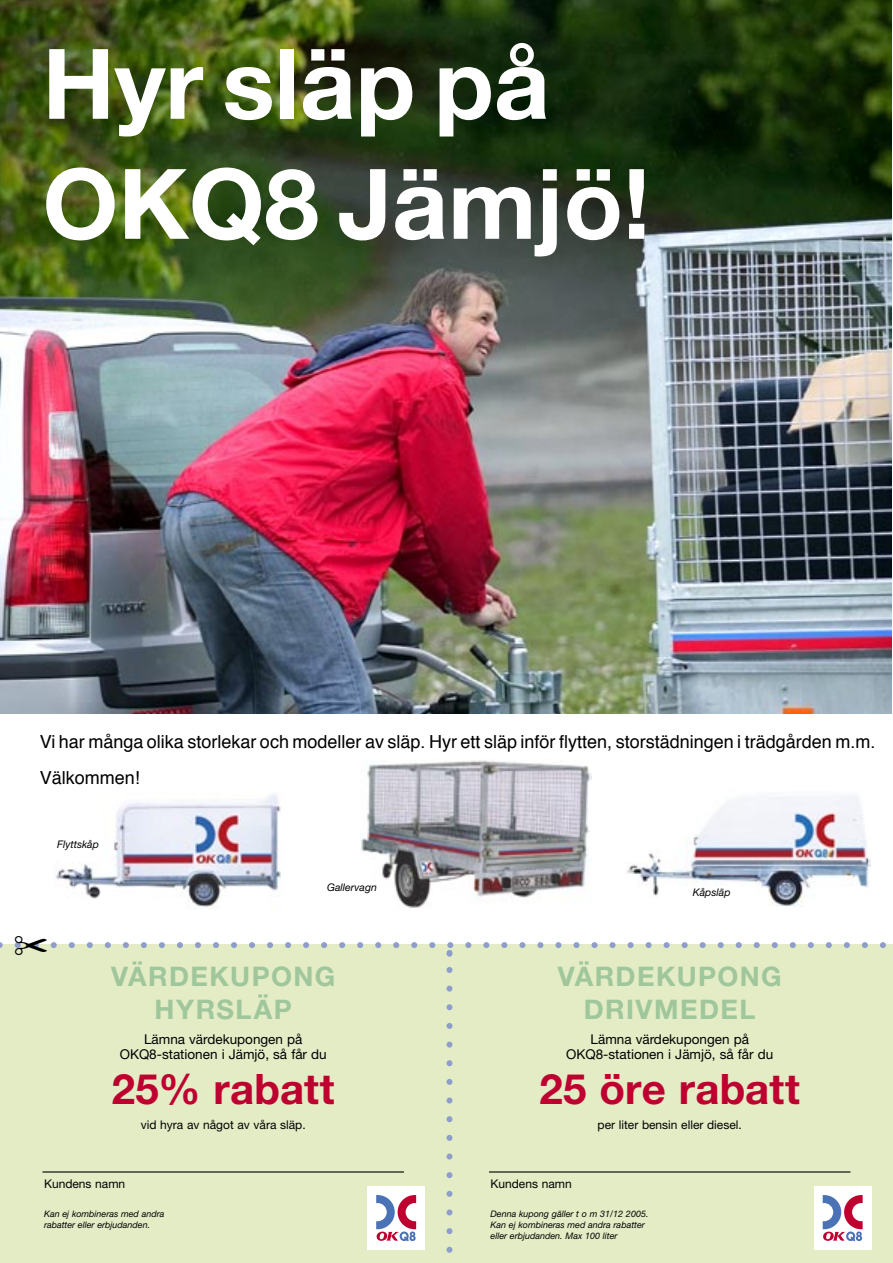
<style>
.page{position:relative;width:893px;height:1263px;background:#fff}
.page>*{position:absolute;margin:0;border:0;box-sizing:border-box;transform-origin:0 0}
.t1{font:700 97.5px "Helvetica Neue";color:#fff}
.t2{font:700 42px "Helvetica Neue";letter-spacing:.005em;color:#be0030}
.t3{font:700 27px "Helvetica Neue";letter-spacing:.05em;color:#a0c69b}
.t4{font:18px "Helvetica";color:#000}
.t5{font:13.5px "Helvetica Neue";color:#000}
.t6{font:12px "Helvetica Neue";color:#000}
.t7{font:italic 10.5px "Helvetica Neue";color:#000}
.t8{font:italic 9px/10.8px "Helvetica Neue";color:#000}
</style>
<div class="page">
<img style="left:0;top:0;width:891px;height:713px">
<img style="left:626px;top:796px;width:244px;height:110px">
<img style="left:360px;top:760px;width:231px;height:148px">
<div style="left:0;top:944px;width:893px;height:319px;background:#e3ecc5"></div>
<hr style="left:43px;top:1171px;width:361px;height:1px;background:#000">
<svg style="left:446px;top:967px;width:6px;height:283px"></svg>
<div style="left:367px;top:1186px;width:58px;height:64px;background:#fff"></div>
<svg style="left:376px;top:1195px;width:40px;height:46px"></svg>
<hr style="left:489px;top:1171px;width:361px;height:1px;background:#000">
<div style="left:814px;top:1186px;width:57px;height:64px;background:#fff"></div>
<svg style="left:823px;top:1195px;width:40px;height:46px"></svg>
<img style="left:55px;top:794px;width:226px;height:115px">
<svg style="left:0;top:942px;width:886px;height:15px"></svg>
<p class="t1" style="left:43px;top:24px;width:509px">Hyr släp på</p>
<p class="t1" style="left:43px;top:144px;width:609px">OKQ8 Jämjö!</p>
<p class="t4" style="left:40px;top:730px;width:837px">Vi har många olika storlekar och modeller av släp. Hyr ett släp inför flytten, storstädningen i trädgården m.m.</p>
<p class="t4" style="left:40px;top:766px;width:102px">Välkommen!</p>
<p class="t7" style="left:57px;top:838px;width:43px">Flyttskåp</p>
<p class="t7" style="left:327px;top:881px;width:51px">Gallervagn</p>
<p class="t7" style="left:693px;top:886px;width:39px">Kåpsläp</p>
<p class="t3" style="left:111px;top:960px;width:226px">VÄRDEKUPONG</p>
<p class="t3" style="left:155px;top:992px;width:139px">HYRSLÄP</p>
<p class="t3" style="left:558px;top:960px;width:226px">VÄRDEKUPONG</p>
<p class="t3" style="left:584px;top:992px;width:173px">DRIVMEDEL</p>
<p class="t5" style="left:144px;top:1031px;width:160px">Lämna värdekupongen på</p>
<p class="t5" style="left:120px;top:1046px;width:208px">OKQ8-stationen i Jämjö, så får du</p>
<p class="t5" style="left:591px;top:1031px;width:160px">Lämna värdekupongen på</p>
<p class="t5" style="left:566px;top:1046px;width:208px">OKQ8-stationen i Jämjö, så får du</p>
<p class="t2" style="left:112px;top:1063px;width:225px">25% rabatt</p>
<p class="t2" style="left:539px;top:1063px;width:262px">25 öre rabatt</p>
<p class="t6" style="left:141px;top:1118px;width:166px">vid hyra av något av våra släp.</p>
<p class="t6" style="left:598px;top:1118px;width:146px">per liter bensin eller diesel.</p>
<p class="t6" style="left:44px;top:1176px;width:83px">Kundens namn</p>
<p class="t6" style="left:490px;top:1176px;width:83px">Kundens namn</p>
<p class="t8" style="left:44px;top:1209px;width:122px">Kan ej kombineras med andra rabatter eller erbjudanden.</p>
<p class="t8" style="left:490px;top:1209px;width:159px">Denna kupong gäller t o m 31/12 2005.</p>
<p class="t8" style="left:490px;top:1219px;width:156px">Kan ej kombineras med andra rabatter</p>
<p class="t8" style="left:490px;top:1230px;width:129px">eller erbjudanden. Max 100 liter</p>
</div>
